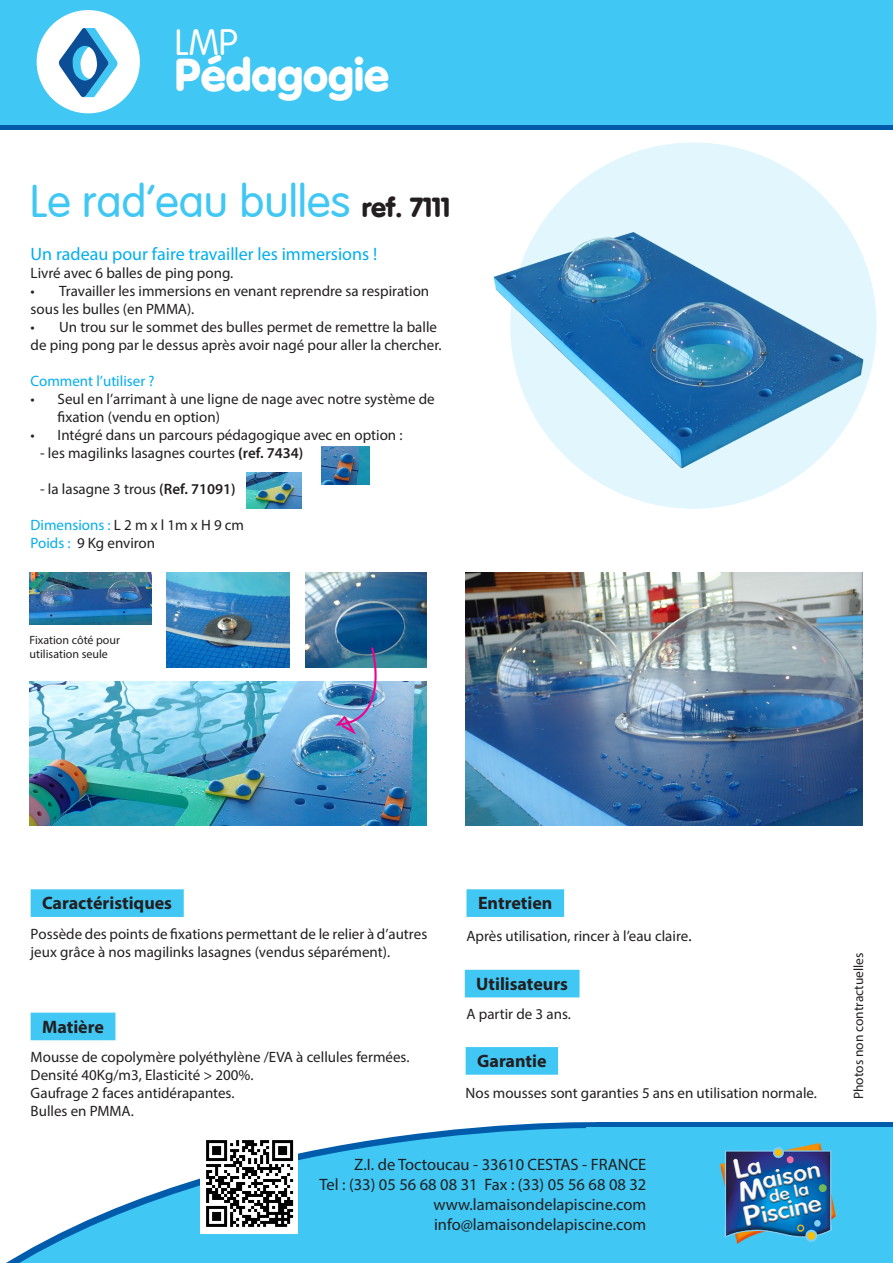
<style>
.page{position:relative;width:893px;height:1263px;background:#fff}
.page>*{position:absolute;margin:0;border:0;box-sizing:border-box;transform-origin:0 0}
.t1{font:300 45px "VAG Rounded LT";color:#40c7f4}
.t2{font:900 45px "VAG Rounded LT";color:#fff}
.t3{font:300 36px "VAG Rounded LT";color:#fff}
.Descriptif_Vo_-_titr{font:700 18px "Myriad Pro";color:#231f20}
.t4{font:18px "Myriad Pro";color:#00aeef}
.t5{font:16.5px/19.8px "Myriad Pro";color:#231f20;text-align:right}
.Descriptif_Vo_-_txt{font:15px/18px "Myriad Pro";color:#231f20}
.t6{font:15px "Myriad Pro";color:#00aeef}
.t7{font:13.5px "Myriad Pro";color:#231f20}
.t8{font:12px "Myriad Pro";color:#231f20}
.s1{font-weight:900;font-size:27px;color:#231f20}
.s2{font-weight:700}
.s3{font-weight:600}
.s4{color:#00aeef}
.s5{font-family:"Minion Pro";font-size:18px}
</style>
<div class="page">
<svg style="left:683px;top:1122px;width:210px;height:6px"></svg>
<div style="left:510px;top:142px;width:367px;height:367px;background:#e2f6fd;border-radius:50%"></div>
<div style="left:0;top:33px;width:893px;height:97px;background:#005cab"></div>
<div style="left:0;top:0;width:893px;height:125px;background:#40c7f4"></div>
<svg style="left:6px;top:1122px;width:677px;height:141px;fill:#40c7f4"></svg>
<div style="left:587px;top:1128px;width:306px;height:135px;background:#40c7f4"></div>
<div style="left:37px;top:10px;width:103px;height:103px;background:#fff;border-radius:50%"></div>
<img style="left:720px;top:1142px;width:116px;height:102px">
<svg style="left:58px;top:28px;width:60px;height:70px"></svg>
<img style="left:201px;top:1135px;width:97px;height:98px">
<svg style="left:30px;top:889px;width:154px;height:28px;background:#43c7f4"></svg>
<svg style="left:465px;top:1047px;width:94px;height:28px;background:#45c8f4"></svg>
<svg style="left:464px;top:969px;width:116px;height:29px;background:#4acaf4"></svg>
<svg style="left:30px;top:1012px;width:86px;height:29px;background:#4bcaf4"></svg>
<svg style="left:466px;top:889px;width:99px;height:28px;background:#44c8f4"></svg>
<img style="left:30px;top:681px;width:396px;height:145px">
<img style="left:466px;top:572px;width:396px;height:254px">
<img style="left:305px;top:572px;width:121px;height:95px">
<img style="left:167px;top:572px;width:122px;height:95px">
<img style="left:333px;top:645px;width:47px;height:92px">
<img style="left:493px;top:200px;width:384px;height:282px">
<img style="left:30px;top:572px;width:122px;height:53px">
<img style="left:322px;top:446px;width:48px;height:39px">
<img style="left:247px;top:473px;width:54px;height:35px">
<h2 class="t3" style="left:175px;top:22px;width:64px">LMP</h2>
<h1 class="t2" style="left:175px;top:48px;width:216px">Pédagogie</h1>
<p class="t1" style="left:30px;top:176px;width:422px">Le rad’eau bulles <span class="s1">ref. 7111</span></p>
<p class="t4" style="left:31px;top:243px;width:348px">Un radeau pour faire travailler les immersions !</p>
<p class="Descriptif_Vo_-_txt" style="left:31px;top:264px;width:204px">Livré avec 6 balles de ping pong.</p>
<p class="Descriptif_Vo_-_txt" style="left:31px;top:282px;width:400px">• Travailler les immersions en venant reprendre sa respiration sous les bulles (en PMMA).</p>
<p class="Descriptif_Vo_-_txt" style="left:31px;top:318px;width:412px">• Un trou sur le sommet des bulles permet de remettre la balle de ping pong par le dessus après avoir nagé pour aller la chercher.</p>
<p class="t6" style="left:31px;top:372px;width:125px">Comment l’utiliser ?</p>
<p class="Descriptif_Vo_-_txt" style="left:58px;top:390px;width:379px;text-indent:-27px">• Seul en l’arrimant à une ligne de nage avec notre système de fixation (vendu en option)</p>
<p class="Descriptif_Vo_-_txt" style="left:31px;top:426px;width:373px">• Intégré dans un parcours pédagogique avec en option :</p>
<p class="Descriptif_Vo_-_txt" style="left:40px;top:444px;width:265px">- les magilinks lasagnes courtes <span class="s2">(</span><span class="s3">ref. 7434)</span></p>
<p class="Descriptif_Vo_-_txt" style="left:40px;top:480px;width:197px">- la lasagne 3 trous <span class="s3">(Ref. 71091)</span></p>
<p class="Descriptif_Vo_-_txt" style="left:31px;top:516px;width:215px"><span class="s4">Dimensions :</span> L 2 m x l 1m x H 9 cm</p>
<p class="Descriptif_Vo_-_txt" style="left:31px;top:534px;width:126px"><span class="s4">Poids :</span> 9 Kg environ</p>
<p class="t8" style="left:30px;top:632px;width:92px">Fixation côté pour</p>
<p class="t8" style="left:30px;top:647px;width:80px">utilisation seule</p>
<p class="Descriptif_Vo_-_titr" style="left:42px;top:891px;width:131px">Caractéristiques</p>
<p class="Descriptif_Vo_-_titr" style="left:478px;top:891px;width:76px">Entretien</p>
<p class="Descriptif_Vo_-_txt" style="left:31px;top:924px;width:398px">Possède des points de fixations permettant de le relier à d’autres jeux grâce à nos magilinks lasagnes (vendus séparément).</p>
<p class="Descriptif_Vo_-_txt" style="left:466px;top:926px;width:227px">Après utilisation, rincer à l’eau claire<span class="s5">.</span></p>
<p class="Descriptif_Vo_-_titr" style="left:476px;top:972px;width:93px">Utilisateurs</p>
<p class="Descriptif_Vo_-_titr" style="left:42px;top:1015px;width:63px">Matière</p>
<p class="Descriptif_Vo_-_txt" style="left:466px;top:1005px;width:106px">A partir de 3 ans.</p>
<p class="Descriptif_Vo_-_txt" style="left:31px;top:1048px;width:380px">Mousse de copolymère polyéthylène /EVA à cellules fermées.</p>
<p class="Descriptif_Vo_-_txt" style="left:31px;top:1066px;width:224px">Densité 40Kg/m3, Elasticité &gt; 200%.</p>
<p class="Descriptif_Vo_-_txt" style="left:31px;top:1084px;width:205px">Gaufrage 2 faces antidérapantes.</p>
<p class="Descriptif_Vo_-_txt" style="left:31px;top:1102px;width:105px">Bulles en PMMA.</p>
<p class="Descriptif_Vo_-_titr" style="left:477px;top:1049px;width:71px">Garantie</p>
<p class="Descriptif_Vo_-_txt" style="left:466px;top:1084px;width:353px">Nos mousses sont garanties 5 ans en utilisation normale.</p>
<p class="t5" style="left:320px;top:1154px;width:328px">Z.I. de Toctoucau - 33610 CESTAS - FRANCE<br>Tel : (33) 05 56 68 08 31 Fax : (33) 05 56 68 08 32 www.lamaisondelapiscine.com info@lamaisondelapiscine.com</p>
<p class="t7" style="left:850px;top:1099px;width:148px;rotate:-90deg">Photos non contractuelles</p>
</div>
